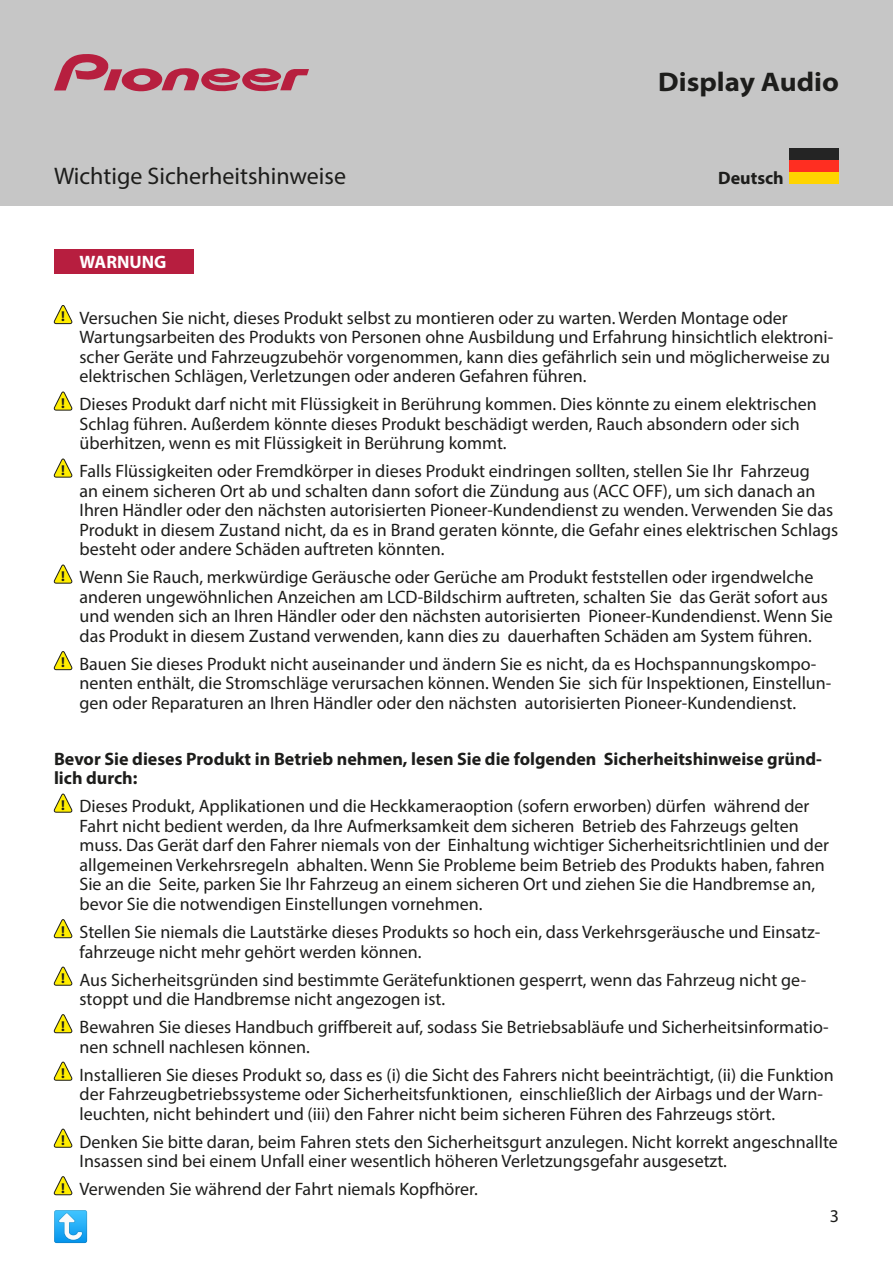
<style>
.page{position:relative;width:893px;height:1263px;background:#fff}
.page>*{position:absolute;margin:0;border:0;box-sizing:border-box;transform-origin:0 0}
.t1{font:700 semi-expanded 27px "Myriad Pro";color:#1d1d1b}
.t2{font:24px "Myriad Pro";color:#1d1d1b}
.t3{font:18px/19.5px "Myriad Pro";color:#1d1d1b}
.t4{font:700 18px/19.5px "Myriad Pro";color:#1d1d1b}
.t5{font:700 18px "Myriad Pro";color:#fff}
.t6{font:700 14.25px "Myriad Pro";color:#1d1d1b}
</style>
<div class="page">
<div style="left:0;top:0;width:893px;height:205px;background:#c6c6c6"></div>
<div style="left:54px;top:249px;width:139px;height:24px;background:#b71e3f"></div>
<svg style="left:54px;top:54px;width:255px;height:37px"></svg>
<svg style="left:53px;top:305px;width:19px;height:19px"></svg>
<svg style="left:53px;top:392px;width:19px;height:19px"></svg>
<svg style="left:53px;top:459px;width:19px;height:19px"></svg>
<svg style="left:53px;top:565px;width:19px;height:19px"></svg>
<svg style="left:53px;top:651px;width:19px;height:19px"></svg>
<svg style="left:53px;top:794px;width:19px;height:19px"></svg>
<svg style="left:53px;top:919px;width:19px;height:19px"></svg>
<svg style="left:53px;top:967px;width:19px;height:19px"></svg>
<svg style="left:53px;top:1014px;width:19px;height:19px"></svg>
<svg style="left:53px;top:1062px;width:19px;height:19px"></svg>
<svg style="left:53px;top:1129px;width:19px;height:19px"></svg>
<svg style="left:53px;top:1176px;width:19px;height:19px"></svg>
<div style="left:789px;top:148px;width:50px;height:12px;background:#242424"></div>
<div style="left:789px;top:160px;width:50px;height:12px;background:#ff2e21"></div>
<div style="left:789px;top:172px;width:50px;height:12px;background:#ffd400"></div>
<svg style="left:54px;top:1210px;width:33px;height:33px"></svg>
<p class="t2" style="left:54px;top:161px;width:294px">Wichtige Sicherheitshinweise</p>
<p class="t5" style="left:80px;top:250px;width:88px">WARNUNG</p>
<p class="t1" style="left:658px;top:64px;width:182px">Display Audio</p>
<p class="t4" style="left:718px;top:167px;width:67px">Deutsch</p>
<p class="t6" style="left:61px;top:307px;width:5px">!</p>
<p class="t3" style="left:80px;top:308px;width:755px">Versuchen Sie nicht, dieses Produkt selbst zu montieren oder zu warten. Werden Montage oder Wartungsarbeiten des Produkts von Personen ohne Ausbildung und Erfahrung hinsichtlich elektroni&shy;scher Geräte und Fahrzeugzubehör vorgenommen, kann dies gefährlich sein und möglicherweise zu elektrischen Schlägen, Verletzungen oder anderen Gefahren führen.</p>
<p class="t6" style="left:61px;top:394px;width:5px">!</p>
<p class="t3" style="left:80px;top:394px;width:739px">Dieses Produkt darf nicht mit Flüssigkeit in Berührung kommen. Dies könnte zu einem elektrischen<br>Schlag führen. Außerdem könnte dieses Produkt beschädigt werden, Rauch absondern oder sich überhitzen, wenn es mit Flüssigkeit in Berührung kommt.</p>
<p class="t6" style="left:61px;top:461px;width:5px">!</p>
<p class="t3" style="left:80px;top:461px;width:760px">Falls Flüssigkeiten oder Fremdkörper in dieses Produkt eindringen sollten, stellen Sie Ihr Fahrzeug<br>an einem sicheren Ort ab und schalten dann sofort die Zündung aus (ACC OFF), um sich danach an Ihren Händler oder den nächsten autorisierten Pioneer-Kundendienst zu wenden. Verwenden Sie das Produkt in diesem Zustand nicht, da es in Brand geraten könnte, die Gefahr eines elektrischen Schlags besteht oder andere Schäden auftreten könnten.</p>
<p class="t6" style="left:61px;top:567px;width:5px">!</p>
<p class="t3" style="left:80px;top:567px;width:755px">Wenn Sie Rauch, merkwürdige Geräusche oder Gerüche am Produkt feststellen oder irgendwelche anderen ungewöhnlichen Anzeichen am LCD-Bildschirm auftreten, schalten Sie das Gerät sofort aus und wenden sich an Ihren Händler oder den nächsten autorisierten Pioneer-Kundendienst. Wenn Sie das Produkt in diesem Zustand verwenden, kann dies zu dauerhaften Schäden am System führen.</p>
<p class="t6" style="left:61px;top:653px;width:5px">!</p>
<p class="t3" style="left:80px;top:654px;width:753px">Bauen Sie dieses Produkt nicht auseinander und ändern Sie es nicht, da es Hochspannungskompo&shy;nenten enthält, die Stromschläge verursachen können. Wenden Sie sich für Inspektionen, Einstellun&shy;gen oder Reparaturen an Ihren Händler oder den nächsten autorisierten Pioneer-Kundendienst.</p>
<p class="t4" style="left:54px;top:748px;width:770px">Bevor Sie dieses Produkt in Betrieb nehmen, lesen Sie die folgenden Sicherheitshinweise gründ&shy;lich durch:</p>
<p class="t6" style="left:61px;top:796px;width:5px">!</p>
<p class="t3" style="left:80px;top:796px;width:751px">Dieses Produkt, Applikationen und die Heckkameraoption (sofern erworben) dürfen während der Fahrt nicht bedient werden, da Ihre Aufmerksamkeit dem sicheren Betrieb des Fahrzeugs gelten muss. Das Gerät darf den Fahrer niemals von der Einhaltung wichtiger Sicherheitsrichtlinien und der allgemeinen Verkehrsregeln abhalten. Wenn Sie Probleme beim Betrieb des Produkts haben, fahren Sie an die Seite, parken Sie Ihr Fahrzeug an einem sicheren Ort und ziehen Sie die Handbremse an, bevor Sie die notwendigen Einstellungen vornehmen.</p>
<p class="t6" style="left:61px;top:921px;width:5px">!</p>
<p class="t3" style="left:80px;top:922px;width:742px">Stellen Sie niemals die Lautstärke dieses Produkts so hoch ein, dass Verkehrsgeräusche und Einsatz&shy;fahrzeuge nicht mehr gehört werden können.</p>
<p class="t6" style="left:61px;top:969px;width:5px">!</p>
<p class="t3" style="left:80px;top:969px;width:728px">Aus Sicherheitsgründen sind bestimmte Gerätefunktionen gesperrt, wenn das Fahrzeug nicht ge&shy;stoppt und die Handbremse nicht angezogen ist.</p>
<p class="t6" style="left:61px;top:1016px;width:5px">!</p>
<p class="t3" style="left:80px;top:1017px;width:751px">Bewahren Sie dieses Handbuch griffbereit auf, sodass Sie Betriebsabläufe und Sicherheitsinformatio&shy;nen schnell nachlesen können.</p>
<p class="t6" style="left:61px;top:1064px;width:5px">!</p>
<p class="t3" style="left:80px;top:1064px;width:756px">Installieren Sie dieses Produkt so, dass es (i) die Sicht des Fahrers nicht beeinträchtigt, (ii) die Funktion der Fahrzeugbetriebssysteme oder Sicherheitsfunktionen, einschließlich der Airbags und der Warn&shy;leuchten, nicht behindert und (iii) den Fahrer nicht beim sicheren Führen des Fahrzeugs stört.</p>
<p class="t6" style="left:61px;top:1131px;width:5px">!</p>
<p class="t3" style="left:80px;top:1131px;width:760px">Denken Sie bitte daran, beim Fahren stets den Sicherheitsgurt anzulegen. Nicht korrekt angeschnallte<br>Insassen sind bei einem Unfall einer wesentlich höheren Verletzungsgefahr ausgesetzt.</p>
<p class="t6" style="left:61px;top:1178px;width:5px">!</p>
<p class="t3" style="left:80px;top:1179px;width:400px">Verwenden Sie während der Fahrt niemals Kopfhörer.</p>
<p class="t3" style="left:830px;top:1206px;width:11px">3</p>
</div>
